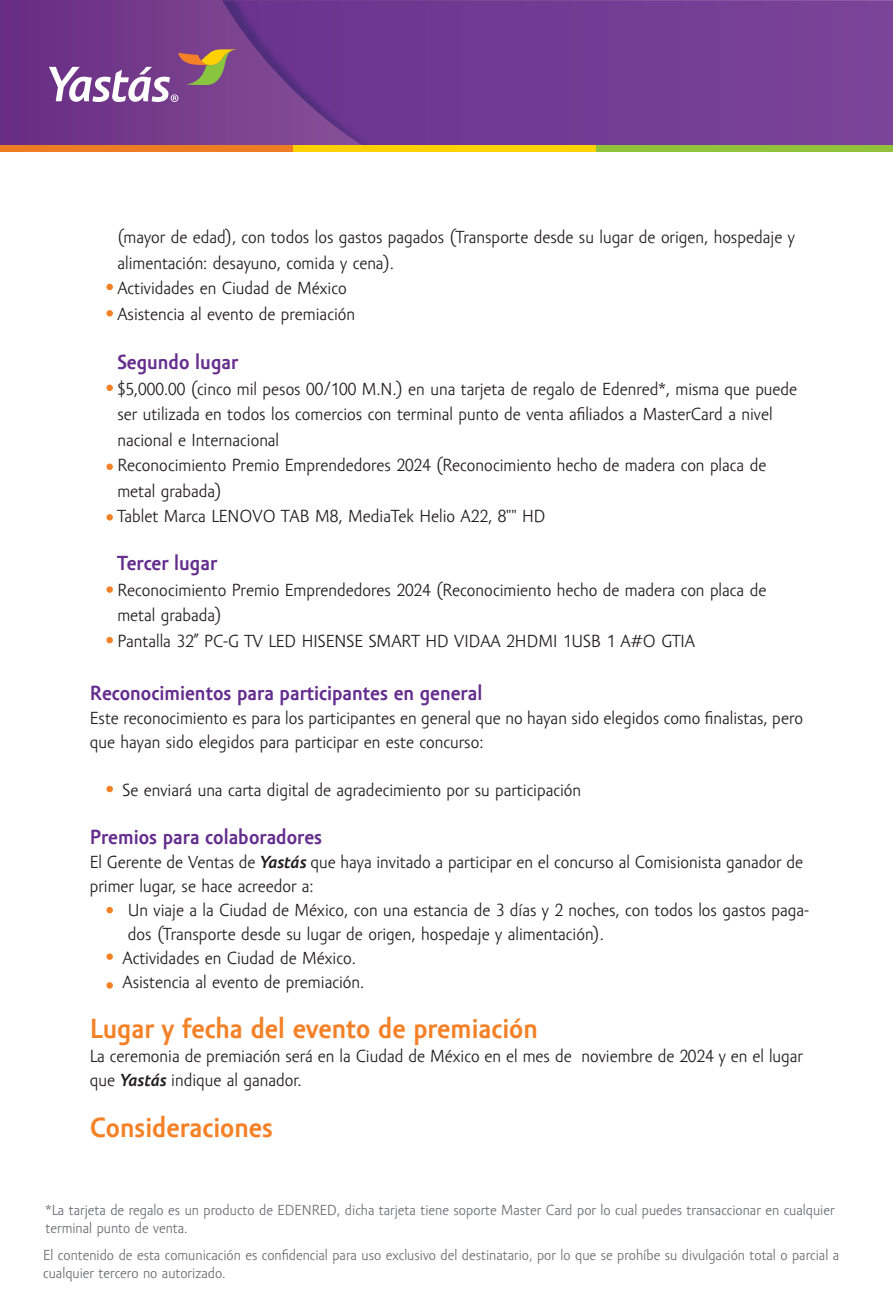
<style>
.page{position:relative;width:893px;height:1308px;background:#fff}
.page>*{position:absolute;margin:0;border:0;box-sizing:border-box;transform-origin:0 0}
.t1{font:700 28.5px "Amor Sans Pro";color:#f58127}
.t2{font:700 21px "Amor Sans Pro";color:#652e8e}
.t3{font:18px/25.5px "Amor Sans Pro";color:#231f20}
.t4{font:15px/18px "Amor Sans Pro";color:#6d6e71}
.s1{font-weight:700;font-style:italic}
</style>
<div class="page">
<div style="left:0;top:0;width:893px;height:152px;background:#703588"></div>
<div style="left:385px;top:0;width:508px;height:145px;background:#743d94"></div>
<img style="left:222px;top:0;width:163px;height:145px">
<div style="left:0;top:145px;width:293px;height:7px;background:#ee7c23"></div>
<div style="left:293px;top:145px;width:303px;height:7px;background:#fed105"></div>
<div style="left:596px;top:145px;width:297px;height:7px;background:#92c13d"></div>
<svg style="left:49px;top:49px;width:188px;height:53px"></svg>
<div style="left:106px;top:284px;width:7px;height:6px;background:#f58127;border-radius:50%"></div>
<div style="left:106px;top:384px;width:7px;height:7px;background:#f58127;border-radius:50%"></div>
<div style="left:106px;top:514px;width:7px;height:6px;background:#f58127;border-radius:50%"></div>
<div style="left:106px;top:982px;width:7px;height:6px;background:#f58127;border-radius:50%"></div>
<div style="left:106px;top:953px;width:7px;height:7px;background:#f58127;border-radius:50%"></div>
<div style="left:106px;top:785px;width:7px;height:7px;background:#f58127;border-radius:50%"></div>
<div style="left:106px;top:310px;width:7px;height:6px;background:#f58127;border-radius:50%"></div>
<div style="left:106px;top:463px;width:7px;height:7px;background:#f58127;border-radius:50%"></div>
<div style="left:106px;top:637px;width:7px;height:6px;background:#f58127;border-radius:50%"></div>
<div style="left:106px;top:586px;width:7px;height:7px;background:#f58127;border-radius:50%"></div>
<div style="left:106px;top:907px;width:7px;height:6px;background:#f58127;border-radius:50%"></div>
<p class="t3" style="left:117px;top:225px;width:679px">(mayor de edad), con todos los gastos pagados (Transporte desde su lugar de origen, hospedaje y alimentación: desayuno, comida y cena).<br>Actividades en Ciudad de México<br>Asistencia al evento de premiación</p>
<p class="t2" style="left:117px;top:350px;width:122px">Segundo lugar</p>
<p class="t3" style="left:117px;top:376px;width:681px">$5,000.00 (cinco mil pesos 00/100 M.N.) en una tarjeta de regalo de Edenred*, misma que puede ser utilizada en todos los comercios con terminal punto de venta afiliados a MasterCard a nivel nacional e Internacional<br>Reconocimiento Premio Emprendedores 2024 (Reconocimiento hecho de madera con placa de metal grabada)<br>Tablet Marca LENOVO TAB M8, MediaTek Helio A22, 8"" HD</p>
<p class="t2" style="left:117px;top:551px;width:101px">Tercer lugar</p>
<p class="t3" style="left:117px;top:577px;width:650px">Reconocimiento Premio Emprendedores 2024 (Reconocimiento hecho de madera con placa de metal grabada)<br>Pantalla 32” PC-G TV LED HISENSE SMART HD VIDAA 2HDMI 1USB 1 A#O GTIA</p>
<p class="t2" style="left:90px;top:681px;width:394px">Reconocimientos para participantes en general</p>
<p class="t3" style="left:90px;top:706px;width:715px;line-height:24px">Este reconocimiento es para los participantes en general que no hayan sido elegidos como finalistas, pero que hayan sido elegidos para participar en este concurso:</p>
<p class="t3" style="left:122px;top:777px;width:460px">Se enviará una carta digital de agradecimiento por su participación</p>
<p class="t2" style="left:90px;top:825px;width:234px">Premios para colaboradores</p>
<p class="t3" style="left:90px;top:850px;width:715px;line-height:24px">El Gerente de Ventas de <span class="s1">Yastás</span> que haya invitado a participar en el concurso al Comisionista ganador de primer lugar, se hace acreedor a:</p>
<p class="t3" style="left:128px;top:897px;width:683px">Un viaje a la Ciudad de México, con una estancia de 3 días y 2 noches, con todos los gastos paga-</p>
<p class="t3" style="left:128px;top:921px;width:478px">dos (Transporte desde su lugar de origen, hospedaje y alimentación).</p>
<p class="t3" style="left:122px;top:945px;width:235px">Actividades en Ciudad de México.</p>
<p class="t3" style="left:122px;top:969px;width:243px">Asistencia al evento de premiación.</p>
<h1 class="t1" style="left:90px;top:1012px;width:449px">Lugar y fecha del evento de premiación</h1>
<p class="t3" style="left:90px;top:1044px;width:715px;line-height:24px">La ceremonia de premiación será en la Ciudad de México en el mes de noviembre de 2024 y en el lugar que <span class="s1">Yastás</span> indique al ganador.</p>
<h1 class="t1" style="left:90px;top:1111px;width:185px">Consideraciones</h1>
<p class="t4" style="left:46px;top:1201px;width:790px">*La tarjeta de regalo es un producto de EDENRED, dicha tarjeta tiene soporte Master Card por lo cual puedes transaccionar en cualquier terminal punto de venta.</p>
<p class="t4" style="left:43px;top:1246px;width:797px">El contenido de esta comunicación es confidencial para uso exclusivo del destinatario, por lo que se prohíbe su divulgación total o parcial a cualquier tercero no autorizado.</p>
</div>
